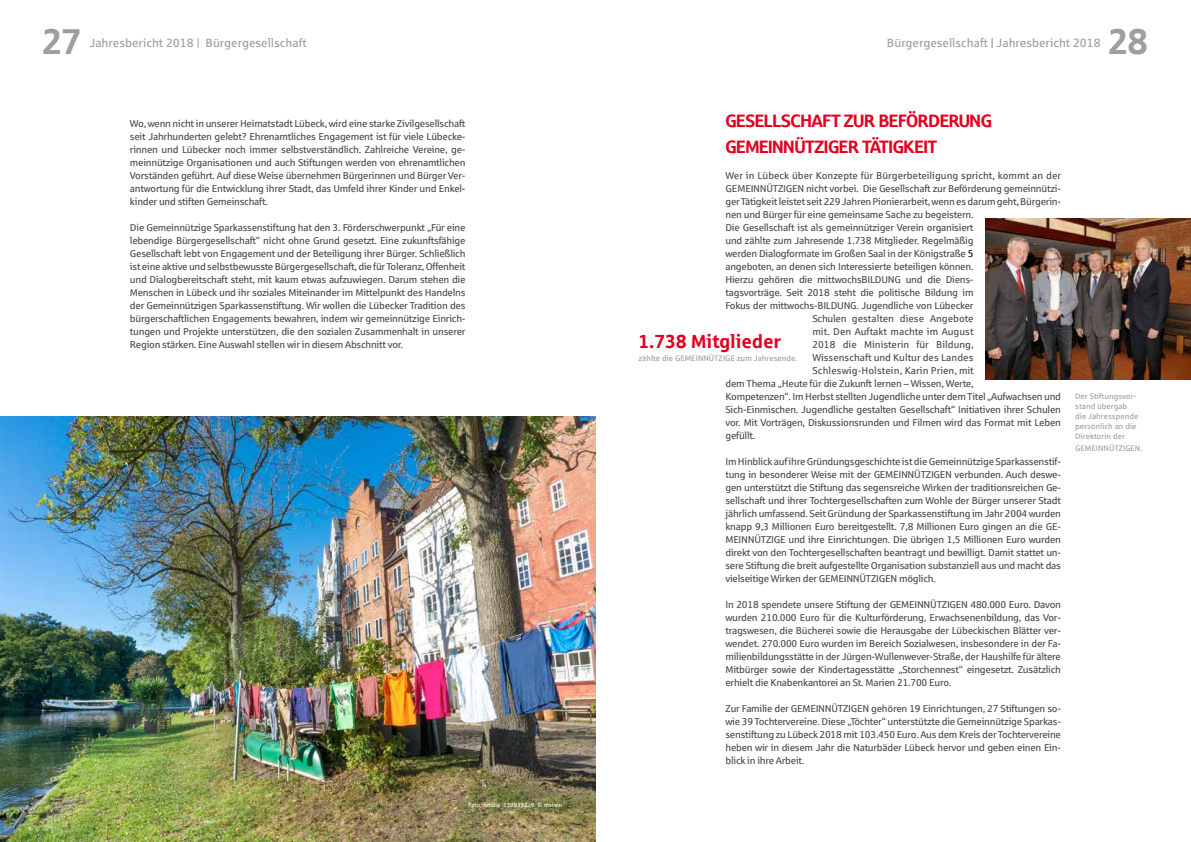
<style>
.page{position:relative;width:1191px;height:842px;background:#fff}
.page>*{position:absolute;margin:0;border:0;box-sizing:border-box;transform-origin:0 0}
.t1{font:36px "Sparkasse Head";color:#9c9e9f}
.t2{font:700 19px "Sparkasse Rg";letter-spacing:-.01em;color:#e20020}
.t3{font:18px/26px "Sparkasse Head";letter-spacing:-.025em;color:#e20020}
.t4{font:12px "Sparkasse Rg";color:#9c9e9f}
.t5{font:10px/13px "Sparkasse Rg";letter-spacing:-.025em;color:#4b4b4d;text-align:justify}
.t6{font:10px "Sparkasse Rg";color:#4b4b4d}
.t7{font:10px "Sparkasse Rg";letter-spacing:.01em;color:#4b4b4d}
.t8{font:8px/10px "Sparkasse Rg";color:#9c9e9f}
.t9{font:6px "Sparkasse Rg";color:#fff}
.s1{font-family:"Sparkasse Head"}
.s2{color:#000}
</style>
<div class="page">
<img style="left:0;top:417px;width:595px;height:425px">
<img style="left:985px;top:218px;width:206px;height:161px">
<h1 class="t1" style="left:43px;top:18px;width:40px">27</h1>
<p class="t4" style="left:90px;top:35px;width:219px">Jahresbericht 2018 | Bürgergesellschaft</p>
<p class="t4" style="left:887px;top:35px;width:215px">Bürgergesellschaft <span class="s1">|</span> Jahresbericht 2018</p>
<h1 class="t1" style="left:1108px;top:18px;width:41px">28</h1>
<p class="t5" style="left:130px;top:117px;width:337px">Wo, wenn nicht in unserer Heimatstadt Lübeck, wird eine starke Zivilgesellschaft seit Jahrhunderten gelebt? Ehrenamtliches Engagement ist für viele Lübecke&shy;rinnen und Lübecker noch immer selbstverständlich. Zahlreiche Vereine, ge&shy;meinnützige Organisationen und auch Stiftungen werden von ehrenamtlichen Vorständen geführt. Auf diese Weise übernehmen Bürgerinnen und Bürger Ver&shy;antwortung für die Entwicklung ihrer Stadt, das Umfeld ihrer Kinder und Enkel&shy;kinder und stiften Gemeinschaft.</p>
<p class="t5" style="left:130px;top:221px;width:337px">Die Gemeinnützige Sparkassenstiftung hat den 3. Förderschwerpunkt „Für eine lebendige Bürgergesellschaft“ nicht ohne Grund gesetzt. Eine zukunftsfähige Gesellschaft lebt von Engagement und der Beteiligung ihrer Bürger. Schließlich ist eine aktive und selbstbewusste Bürgergesellschaft, die für Toleranz, Offenheit und Dialogbereitschaft steht, mit kaum etwas aufzuwiegen. Darum stehen die Menschen in Lübeck und ihr soziales Miteinander im Mittelpunkt des Handelns der Gemeinnützigen Sparkassenstiftung. Wir wollen die Lübecker Tradition des bürgerschaftlichen Engagements bewahren, indem wir gemeinnützige Einrich&shy;tungen und Projekte unterstützen, die den sozialen Zusammenhalt in unserer Region stärken. Eine Auswahl stellen wir in diesem Abschnitt vor.</p>
<p class="t9" style="left:468px;top:801px;width:95px">Foto: fotolia_139835276_© mstein</p>
<h3 class="t3" style="left:725px;top:107px;width:268px">GESELLSCHAFT ZUR BEFÖRDERUNG<br>GEMEINNÜTZIGER TÄTIGKEIT</h3>
<p class="t6" style="left:725px;top:169px;width:337px">Wer in Lübeck über Konzepte für Bürgerbeteiligung spricht, kommt an der</p>
<p class="t5" style="left:725px;top:182px;width:337px">GEMEINNÜTZIGEN nicht vorbei. Die Gesellschaft zur Beförderung gemeinnützi-</p>
<p class="t5" style="left:725px;top:195px;width:337px">ger Tätigkeit leistet seit 229 Jahren Pionierarbeit, wenn es darum geht, Bürgerin-</p>
<p class="t5" style="left:725px;top:208px;width:250px">nen und Bürger für eine gemeinsame Sache zu begeistern.</p>
<p class="t5" style="left:725px;top:221px;width:250px">Die Gesellschaft ist als gemeinnütziger Verein organisiert</p>
<p class="t5" style="left:725px;top:234px;width:249px">und zählte zum Jahresende 1.738 Mitglieder. Regelmäßig</p>
<p class="t5" style="left:725px;top:247px;width:250px">werden Dialogformate im Großen Saal in der Königstraße <span class="s2">5</span></p>
<p class="t5" style="left:725px;top:260px;width:249px">angeboten, an denen sich Interessierte beteiligen können.</p>
<p class="t5" style="left:725px;top:273px;width:250px">Hierzu gehören die mittwochsBILDUNG und die Diens-</p>
<p class="t5" style="left:725px;top:286px;width:250px">tagsvorträge. Seit 2018 steht die politische Bildung im</p>
<p class="t5" style="left:725px;top:299px;width:250px">Fokus der mittwochs-BILDUNG. Jugendliche von Lübecker</p>
<p class="t6" style="left:812px;top:312px;width:163px">Schulen gestalten diese Angebote</p>
<p class="t6" style="left:812px;top:325px;width:163px">mit. Den Auftakt machte im August</p>
<p class="t6" style="left:812px;top:338px;width:163px">2018 die Ministerin für Bildung,</p>
<p class="t6" style="left:812px;top:351px;width:163px">Wissenschaft und Kultur des Landes</p>
<p class="t7" style="left:812px;top:364px;width:163px">Schleswig-Holstein, Karin Prien, mit</p>
<p class="t5" style="left:725px;top:377px;width:250px">dem Thema „Heute für die Zukunft lernen – Wissen, Werte,</p>
<p class="t5" style="left:725px;top:390px;width:337px">Kompetenzen“. Im Herbst stellten Jugendliche unter dem Titel „Aufwachsen und</p>
<p class="t5" style="left:725px;top:403px;width:337px">Sich-Einmischen. Jugendliche gestalten Gesellschaft“ Initiativen ihrer Schulen</p>
<p class="t5" style="left:725px;top:416px;width:337px">vor. Mit Vorträgen, Diskussionsrunden und Filmen wird das Format mit Leben</p>
<p class="t5" style="left:725px;top:429px;width:31px">gefüllt.</p>
<p class="t5" style="left:725px;top:455px;width:337px">Im Hinblick auf ihre Gründungsgeschichte ist die Gemeinnützige Sparkassenstif&shy;tung in besonderer Weise mit der GEMEINNÜTZIGEN verbunden. Auch deswe&shy;gen unterstützt die Stiftung das segensreiche Wirken der traditionsreichen Ge&shy;sellschaft und ihrer Tochtergesellschaften zum Wohle der Bürger unserer Stadt jährlich umfassend. Seit Gründung der Sparkassenstiftung im Jahr 2004 wurden knapp 9,3 Millionen Euro bereitgestellt. 7,8 Millionen Euro gingen an die GE-MEINNÜTZIGE und ihre Einrichtungen. Die übrigen 1,5 Millionen Euro wurden direkt von den Tochtergesellschaften beantragt und bewilligt. Damit stattet un&shy;sere Stiftung die breit aufgestellte Organisation substanziell aus und macht das vielseitige Wirken der GEMEINNÜTZIGEN möglich.</p>
<p class="t5" style="left:725px;top:598px;width:337px">In 2018 spendete unsere Stiftung der GEMEINNÜTZIGEN 480.000 Euro. Davon wurden 210.000 Euro für die Kulturförderung, Erwachsenenbildung, das Vor&shy;tragswesen, die Bücherei sowie die Herausgabe der Lübeckischen Blätter ver&shy;wendet. 270.000 Euro wurden im Bereich Sozialwesen, insbesondere in der Fa&shy;milienbildungsstätte in der Jürgen-Wullenwever-Straße, der Haushilfe für ältere Mitbürger sowie der Kindertagesstätte „Storchennest“ eingesetzt. Zusätzlich erhielt die Knabenkantorei an St. Marien 21.700 Euro.</p>
<p class="t5" style="left:725px;top:702px;width:337px">Zur Familie der GEMEINNÜTZIGEN gehören 19 Einrichtungen, 27 Stiftungen so&shy;wie 39 Tochtervereine. Diese „Töchter“ unterstützte die Gemeinnützige Sparkas&shy;senstiftung zu Lübeck 2018 mit 103.450 Euro. Aus dem Kreis der Tochtervereine heben wir in diesem Jahr die Naturbäder Lübeck hervor und geben einen Ein&shy;blick in ihre Arbeit.</p>
<h2 class="t2" style="left:638px;top:329px;width:144px">1.738 Mitglieder</h2>
<p class="t8" style="left:638px;top:353px;width:160px">zählte die GEMEINNÜTZIGE zum Jahresende.</p>
<p class="t8" style="left:1075px;top:391px;width:65px">Der Stiftungsvor&shy;stand übergab die Jahresspende persönlich an die<br>Direktorin der</p>
<p class="t8" style="left:1075px;top:443px;width:69px">GEMEINNÜTZIGEN.</p>
</div>
